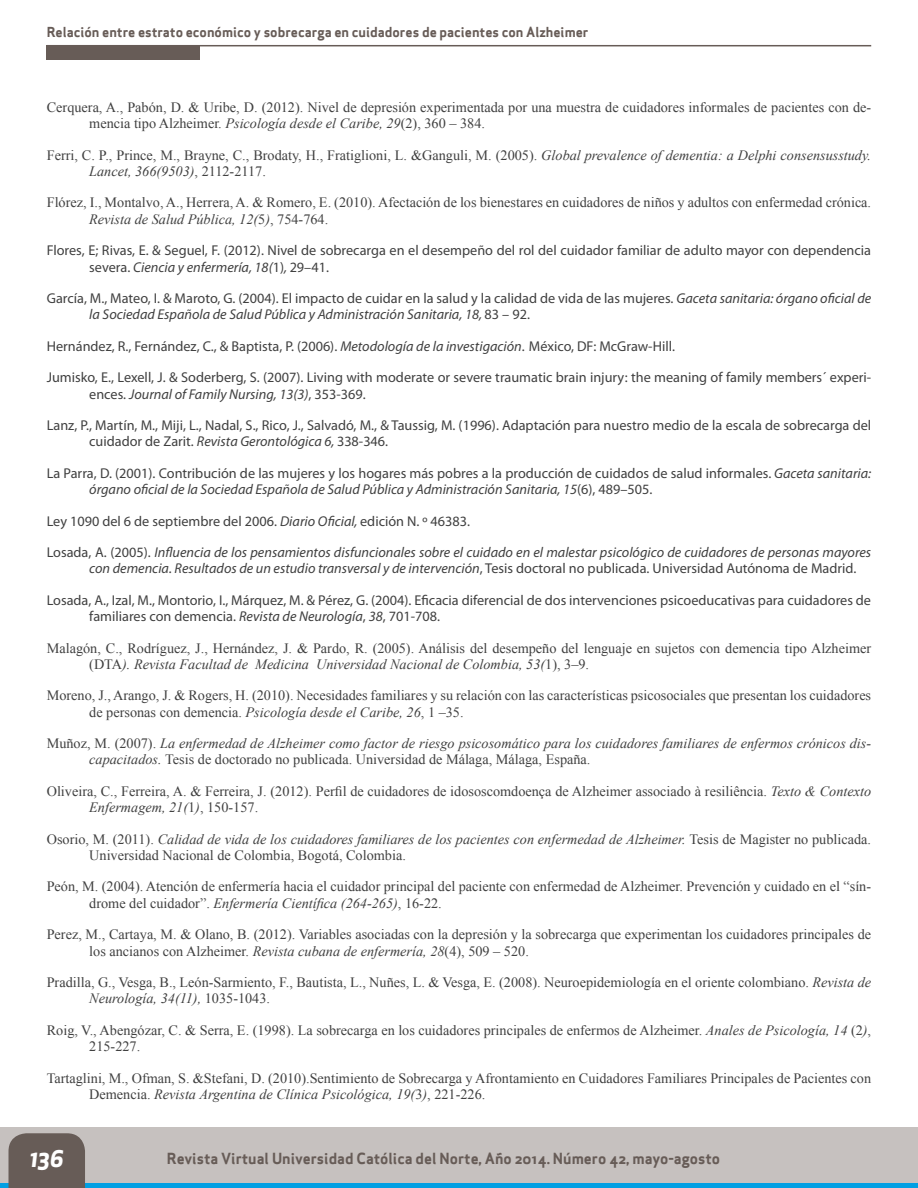
<style>
.page{position:relative;width:918px;height:1188px;background:#fff}
.page>*{position:absolute;margin:0;border:0;box-sizing:border-box;transform-origin:0 0}
.t1{font:italic 700 22.5px "Apex New";color:#fff}
.t2{font:15px "Apex Sans Bold ST";color:#675c57}
.t3{font:14.25px/16.4px "Times New Roman";color:#404040}
.t4{font:14.25px/16.4px "Myriad Pro";color:#404040}
.t5{font:italic 14.25px/16.4px "Myriad Pro";color:#404040}
.t6{font:italic 14.25px/16.4px "Times New Roman";color:#404040}
.t7{font:13.5px "Apex Sans Bold ST";color:#675c57}
.s1{font-style:italic}
.s2{font-style:normal}
</style>
<div class="page">
<div style="left:0;top:1128px;width:918px;height:60px;background:#c6c1bf"></div>
<hr style="left:0;top:1184px;width:918px;height:4px;background:#009fe3">
<div style="left:9px;top:1133px;width:76px;height:55px;background:#675c57"></div>
<hr style="left:47px;top:45px;width:824px;height:1px;background:#675c57">
<div style="left:47px;top:45px;width:153px;height:14px;background:#675c57"></div>
<p class="t7" style="left:47px;top:23px;width:543px">Relación entre estrato económico y sobrecarga en cuidadores de pacientes con Alzheimer</p>
<p class="t3" style="left:89px;top:99px;width:783px;text-indent:-43px">Cerquera, A., Pabón, D. &amp; Uribe, D. (2012). Nivel de depresión experimentada por una muestra de cuidadores informales de pacientes con de&shy;mencia tipo Alzheimer. <span class="s1">Psicología desde el Caribe, 29</span>(2), 360 – 384.</p>
<p class="t3" style="left:89px;top:146px;width:783px;text-indent:-43px">Ferri, C. P., Prince, M., Brayne, C., Brodaty, H., Fratiglioni, L. &amp;Ganguli, M. (2005). <span class="s1">Global prevalence of dementia: a Delphi consensusstudy.<br>Lancet, 366(9503)</span>, 2112-2117.</p>
<p class="t3" style="left:89px;top:194px;width:783px;text-indent:-43px">Flórez, I., Montalvo, A., Herrera, A. &amp; Romero, E. (2010). Afectación de los bienestares en cuidadores de niños y adultos con enfermedad crónica.<br><span class="s1">Revista de Salud Pública, 12(</span>5<span class="s1">)</span>, 754-764.</p>
<p class="t4" style="left:89px;top:242px;width:783px;text-indent:-43px">Flores, E; Rivas, E. &amp; Seguel, F. (2012). Nivel de sobrecarga en el desempeño del rol del cuidador familiar de adulto mayor con dependencia severa. <span class="s1">Ciencia y enfermería, 18(</span>1)<span class="s1">,</span> 29–41.</p>
<p class="t4" style="left:89px;top:290px;width:784px;text-indent:-43px">García, M., Mateo, I. &amp; Maroto, G. (2004). El impacto de cuidar en la salud y la calidad de vida de las mujeres. <span class="s1">Gaceta sanitaria: órgano oficial de la Sociedad Española de Salud Pública y Administración Sanitaria, 18,</span> 83 – 92.</p>
<p class="t4" style="left:47px;top:338px;width:630px">Hernández, R., Fernández, C., &amp; Baptista, P. (2006). <span class="s1">Metodología de la investigación</span>. México, DF: McGraw-Hill.</p>
<p class="t4" style="left:89px;top:369px;width:784px;text-indent:-43px">Jumisko, E., Lexell, J. &amp; Soderberg, S. (2007). Living with moderate or severe traumatic brain injury: the meaning of family members´ experi&shy;ences. <span class="s1">Journal of Family Nursing, 13(3)</span>, 353-369.</p>
<p class="t4" style="left:89px;top:417px;width:783px;text-indent:-43px">Lanz, P., Martín, M., Miji, L., Nadal, S., Rico, J., Salvadó, M., &amp; Taussig, M. (1996). Adaptación para nuestro medio de la escala de sobrecarga del cuidador de Zarit. <span class="s1">Revista Gerontológica 6,</span> 338-346.</p>
<p class="t4" style="left:89px;top:465px;width:784px;text-indent:-43px">La Parra, D. (2001). Contribución de las mujeres y los hogares más pobres a la producción de cuidados de salud informales. <span class="s1">Gaceta sanitaria: órgano oficial de la Sociedad Española de Salud Pública y Administración Sanitaria, 15</span>(6), 489–505.</p>
<p class="t4" style="left:47px;top:512px;width:425px">Ley 1090 del 6 de septiembre del 2006. <span class="s1">Diario Oficial,</span> edición N. º 46383.</p>
<p class="t5" style="left:89px;top:544px;width:784px;text-indent:-43px"><span class="s2">Losada, A. (2005).</span> Influencia de los pensamientos disfuncionales sobre el cuidado en el malestar psicológico de cuidadores de personas mayores con demencia. Resultados de un estudio transversal y de intervención<span class="s2">, Tesis doctoral no publicada. Universidad Autónoma de Madrid.</span></p>
<p class="t4" style="left:89px;top:592px;width:783px;text-indent:-43px">Losada, A., Izal, M., Montorio, I., Márquez, M. &amp; Pérez, G. (2004). Eficacia diferencial de dos intervenciones psicoeducativas para cuidadores de familiares con demencia. <span class="s1">Revista de Neurología</span>, <span class="s1">38</span>, 701-708.</p>
<p class="t3" style="left:89px;top:639px;width:783px;text-indent:-43px">Malagón, C., Rodríguez, J., Hernández, J. &amp; Pardo, R. (2005). Análisis del desempeño del lenguaje en sujetos con demencia tipo Alzheimer (DTA<span class="s1">). Revista Facultad de Medicina Universidad Nacional de Colombia, 53(</span>1), 3–9.</p>
<p class="t3" style="left:89px;top:687px;width:783px;text-indent:-43px">Moreno, J., Arango, J. &amp; Rogers, H. (2010). Necesidades familiares y su relación con las características psicosociales que presentan los cuidadores de personas con demencia. <span class="s1">Psicología desde el Caribe, 26</span>, 1 –35.</p>
<p class="t6" style="left:89px;top:735px;width:783px;text-indent:-43px"><span class="s2">Muñoz, M. (2007).</span> La enfermedad de Alzheimer como factor de riesgo psicosomático para los cuidadores familiares de enfermos crónicos dis&shy;capacitados. <span class="s2">Tesis de doctorado no publicada. Universidad de Málaga, Málaga, España.</span></p>
<p class="t3" style="left:89px;top:782px;width:783px;text-indent:-43px">Oliveira, C., Ferreira, A. &amp; Ferreira, J. (2012). Perfil de cuidadores de idososcomdoença de Alzheimer associado à resiliência. <span class="s1">Texto &amp; Contexto<br>Enfermagem, 21(</span>1<span class="s1">)</span>, 150-157.</p>
<p class="t3" style="left:89px;top:830px;width:783px;text-indent:-43px">Osorio, M. (2011). <span class="s1">Calidad de vida de los cuidadores familiares de los pacientes con enfermedad de Alzheimer.</span> Tesis de Magister no publicada.<br>Universidad Nacional de Colombia, Bogotá, Colombia.</p>
<p class="t3" style="left:89px;top:878px;width:783px;text-indent:-43px">Peón, M. (2004). Atención de enfermería hacia el cuidador principal del paciente con enfermedad de Alzheimer. Prevención y cuidado en el “sín&shy;drome del cuidador”. <span class="s1">Enfermería Científica (264-265)</span>, 16-22.</p>
<p class="t3" style="left:89px;top:926px;width:783px;text-indent:-43px">Perez, M., Cartaya, M. &amp; Olano, B. (2012). Variables asociadas con la depresión y la sobrecarga que experimentan los cuidadores principales de los ancianos con Alzheimer. <span class="s1">Revista cubana de enfermería, 28</span>(4), 509 – 520.</p>
<p class="t3" style="left:89px;top:974px;width:783px;text-indent:-43px">Pradilla, G., Vesga, B., León-Sarmiento, F., Bautista, L., Nuñes, L. &amp; Vesga, E. (2008). Neuroepidemiología en el oriente colombiano. <span class="s1">Revista de<br>Neurología, 34(11),</span> 1035-1043.</p>
<p class="t3" style="left:89px;top:1021px;width:783px;text-indent:-43px">Roig, V., Abengózar, C. &amp; Serra, E. (1998). La sobrecarga en los cuidadores principales de enfermos de Alzheimer. <span class="s1">Anales de Psicología, 14</span> (2<span class="s1">)</span>,<br>215-227.</p>
<p class="t3" style="left:89px;top:1069px;width:783px;text-indent:-43px">Tartaglini, M., Ofman, S. &amp;Stefani, D. (2010).Sentimiento de Sobrecarga y Afrontamiento en Cuidadores Familiares Principales de Pacientes con<br>Demencia. <span class="s1">Revista Argentina de Clínica Psicológica, 19(</span>3<span class="s1">)</span>, 221-226.</p>
<h1 class="t1" style="left:30px;top:1142px;width:35px">136</h1>
<p class="t2" style="left:167px;top:1148px;width:555px">Revista Virtual Universidad Católica del Norte, Año 2014. Número 42, mayo-agosto</p>
</div>
